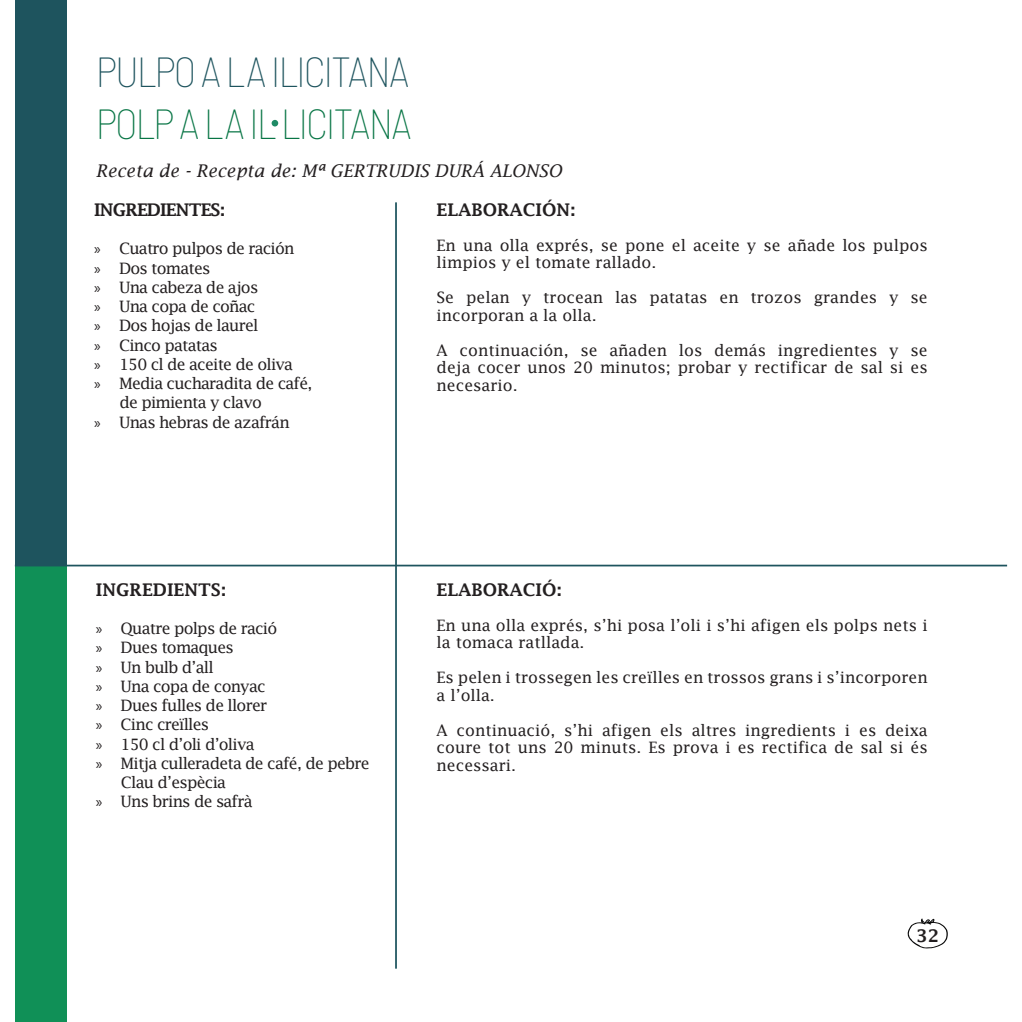
<style>
.page{position:relative;width:1022px;height:1022px;background:#fff}
.page>*{position:absolute;margin:0;border:0;box-sizing:border-box;transform-origin:0 0}
.t1{font:100 semi-condensed 42px "Barlow";letter-spacing:-.05em;color:#1e545e}
.t2{font:100 semi-condensed 42px "Barlow";letter-spacing:-.05em;color:#087545}
.t3{font:italic 17.5px "Lucida Fax";color:#231f20}
.t4{font:600 17.5px "Lucida Fax";color:#231f20}
.t5{font:600 17.5px "Lucida Fax";letter-spacing:-.05em;color:#231f20}
.t6{font:15.75px/17.5px "Lucida Fax";color:#231f20}
.t7{font:15.75px "Lucida Fax";letter-spacing:-.05em;color:#231f20}
.s1{font-family:"Myriad Pro"}
</style>
<div class="page">
<svg style="left:907px;top:919px;width:41px;height:30px"></svg>
<div style="left:15px;top:0;width:51px;height:566px;background:#1e545e"></div>
<div style="left:15px;top:566px;width:51px;height:456px;background:#109057"></div>
<hr style="left:15px;top:565px;width:992px;height:1px;background:#1e545e">
<hr style="left:395px;top:202px;width:2px;height:767px;background:#1e545e">
<svg style="left:272px;top:120px;width:6px;height:6px"></svg>
<p class="t1" style="left:96px;top:46px;width:315px">PULPO A LA ILICITANA</p>
<p class="t2" style="left:96px;top:98px;width:318px">POLP A LA IL LICITANA</p>
<p class="t3" style="left:96px;top:160px;width:468px">Receta de - Recepta de: Mª GERTRUDIS DURÁ ALONSO</p>
<p class="t5" style="left:94px;top:200px;width:133px">INGREDIENTES:</p>
<p class="t7" style="left:94px;top:240px;width:202px"><span class="s1">»</span> Cuatro pulpos de ración</p>
<p class="t7" style="left:94px;top:259px;width:118px"><span class="s1">»</span> Dos tomates</p>
<p class="t7" style="left:94px;top:278px;width:166px"><span class="s1">»</span> Una cabeza de ajos</p>
<p class="t7" style="left:94px;top:297px;width:163px"><span class="s1">»</span> Una copa de coñac</p>
<p class="t7" style="left:94px;top:317px;width:166px"><span class="s1">»</span> Dos hojas de laurel</p>
<p class="t7" style="left:94px;top:336px;width:125px"><span class="s1">»</span> Cinco patatas</p>
<p class="t7" style="left:94px;top:355px;width:200px"><span class="s1">»</span> 150 cl de aceite de oliva</p>
<p class="t7" style="left:94px;top:374px;width:220px"><span class="s1">»</span> Media cucharadita de café,</p>
<p class="t7" style="left:119px;top:394px;width:144px">de pimienta y clavo</p>
<p class="t7" style="left:94px;top:413px;width:197px"><span class="s1">»</span> Unas hebras de azafrán</p>
<p class="t4" style="left:96px;top:579px;width:132px">INGREDIENTS:</p>
<p class="t7" style="left:96px;top:619px;width:183px"><span class="s1">»</span> Quatre polps de ració</p>
<p class="t7" style="left:96px;top:639px;width:140px"><span class="s1">»</span> Dues tomaques</p>
<p class="t7" style="left:96px;top:658px;width:119px"><span class="s1">»</span> Un bulb d’all</p>
<p class="t7" style="left:96px;top:677px;width:171px"><span class="s1">»</span> Una copa de conyac</p>
<p class="t7" style="left:96px;top:696px;width:173px"><span class="s1">»</span> Dues fulles de llorer</p>
<p class="t7" style="left:96px;top:716px;width:115px"><span class="s1">»</span> Cinc creïlles</p>
<p class="t7" style="left:96px;top:735px;width:160px"><span class="s1">»</span> 150 cl d’oli d’oliva</p>
<p class="t7" style="left:96px;top:754px;width:275px"><span class="s1">»</span> Mitja culleradeta de café, de pebre</p>
<p class="t7" style="left:121px;top:773px;width:107px">Clau d’espècia</p>
<p class="t7" style="left:96px;top:793px;width:158px"><span class="s1">»</span> Uns brins de safrà</p>
<p class="t4" style="left:437px;top:200px;width:141px">ELABORACIÓN:</p>
<p class="t6" style="left:437px;top:236px;width:493px">En una olla exprés, se pone el aceite y se añade los pulpos limpios y el tomate rallado.</p>
<p class="t6" style="left:437px;top:289px;width:493px">Se pelan y trocean las patatas en trozos grandes y se incorporan a la olla.</p>
<p class="t6" style="left:437px;top:341px;width:493px;text-align:justify">A continuación, se añaden los demás ingredientes y se deja cocer unos 20 minutos; probar y rectificar de sal si es necesario.</p>
<p class="t4" style="left:437px;top:579px;width:127px">ELABORACIÓ:</p>
<p class="t6" style="left:437px;top:616px;width:493px">En una olla exprés, s’hi posa l’oli i s’hi afigen els polps nets i la tomaca ratllada.</p>
<p class="t6" style="left:437px;top:669px;width:493px">Es pelen i trossegen les creïlles en trossos grans i s’incorporen a l’olla.</p>
<p class="t6" style="left:437px;top:721px;width:493px;text-align:justify">A continuació, s’hi afigen els altres ingredients i es deixa coure tot uns 20 minuts. Es prova i es rectifica de sal si és necessari.</p>
<p class="t4" style="left:916px;top:926px;width:25px">32</p>
</div>
